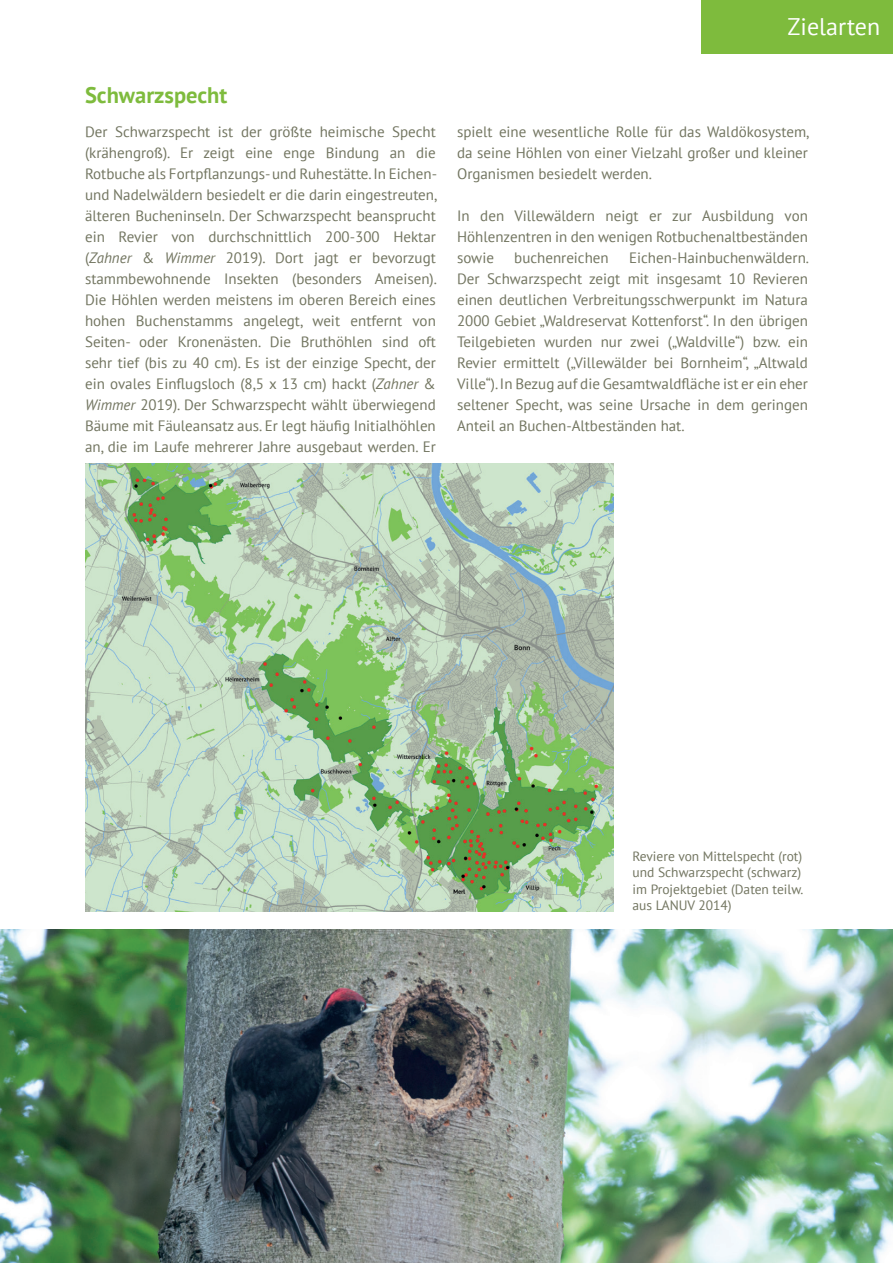
<style>
.page{position:relative;width:893px;height:1263px;background:#fff}
.page>*{position:absolute;margin:0;border:0;box-sizing:border-box;transform-origin:0 0}
.t1{font:24px "PT Sans";color:#fff}
.t2{font:700 22.5px "PT Sans";color:#7ebb3d}
.t3{font:15px/21px "PT Sans";color:#727560;text-align:justify}
.t4{font:13.5px/16.5px "PT Sans";color:#727560}
.s1{font-style:italic}
</style>
<div class="page">
<img style="left:85px;top:463px;width:528px;height:448px">
<img style="left:0;top:929px;width:893px;height:334px">
<div style="left:702px;top:0;width:191px;height:54px;background:#7ebb3d"></div>
<h1 class="t1" style="left:787px;top:11px;width:94px">Zielarten</h1>
<h2 class="t2" style="left:85px;top:80px;width:144px">Schwarzspecht</h2>
<p class="t3" style="left:85px;top:121px;width:353px">Der Schwarzspecht ist der größte heimische Specht (krähengroß). Er zeigt eine enge Bindung an die Rotbuche als Fortpflanzungs- und Ruhestätte. In Eichen&shy;und Nadelwäldern besiedelt er die darin eingestreuten, älteren Bucheninseln. Der Schwarzspecht beansprucht ein Revier von durchschnittlich 200-300 Hektar (<span class="s1">Zahner</span> &amp; <span class="s1">Wimmer</span> 2019). Dort jagt er bevorzugt stammbewohnende Insekten (besonders Ameisen).<br>Die Höhlen werden meistens im oberen Bereich eines hohen Buchenstamms angelegt, weit entfernt von Seiten- oder Kronenästen. Die Bruthöhlen sind oft sehr tief (bis zu 40 cm). Es ist der einzige Specht, der ein ovales Einflugsloch (8,5 x 13 cm) hackt (<span class="s1">Zahner</span> &amp; <span class="s1">Wimmer</span> 2019). Der Schwarzspecht wählt überwiegend Bäume mit Fäuleansatz aus. Er legt häufig Initialhöhlen an, die im Laufe mehrerer Jahre ausgebaut werden. Er</p>
<p class="t3" style="left:457px;top:121px;width:353px">spielt eine wesentliche Rolle für das Waldökosystem, da seine Höhlen von einer Vielzahl großer und kleiner Organismen besiedelt werden.</p>
<p class="t3" style="left:457px;top:205px;width:352px">In den Villewäldern neigt er zur Ausbildung von Höhlenzentren in den wenigen Rotbuchenaltbeständen sowie</p>
<p class="t3" style="left:457px;top:247px;width:353px;text-indent:172px">Eichen-Hainbuchenwäldern.<br>Der Schwarzspecht zeigt mit insgesamt 10 Revieren einen deutlichen Verbreitungsschwerpunkt im Natura 2000 Gebiet „Waldreservat Kottenforst“. In den übrigen Teilgebieten wurden nur zwei („Waldville“) bzw. ein Revier ermittelt („Villewälder bei Bornheim“, „Altwald Ville“). In Bezug auf die Gesamtwaldfläche ist er ein eher seltener Specht, was seine Ursache in dem geringen Anteil an Buchen-Altbeständen hat.</p>
<p class="t3" style="left:514px;top:247px;width:96px">buchenreichen</p>
<p class="t4" style="left:632px;top:847px;width:172px">Reviere von Mittelspecht (rot) und Schwarzspecht (schwarz) im Projektgebiet (Daten teilw. aus LANUV 2014)</p>
</div>
